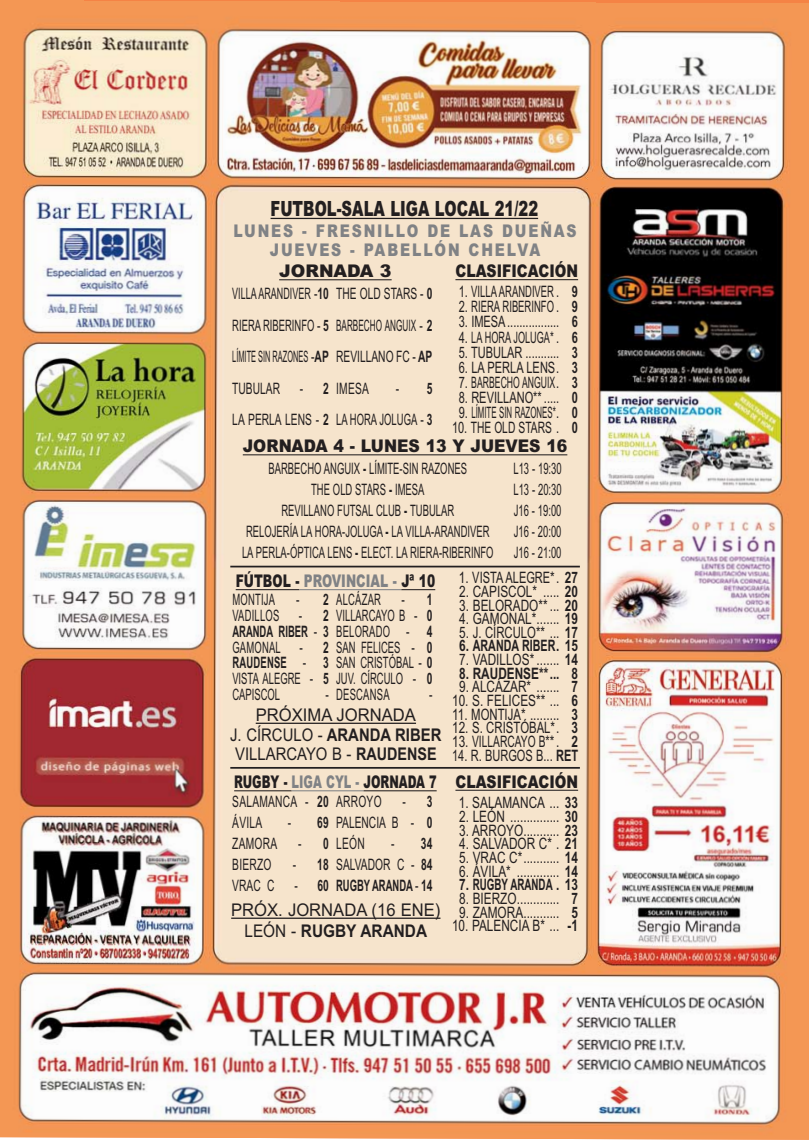
<style>
.page{position:relative;width:809px;height:1141px;background:#fff}
.page>*{position:absolute;margin:0;border:0;box-sizing:border-box;transform-origin:0 0}
.t1{font:900 21px "Arial";color:#231f20;scale:.7 1}
.t2{font:17.5px/19.2px "Arial";color:#231f20;text-align:center;scale:.95 1}
.t3{font:900 17.5px/19.2px "Arial";letter-spacing:.135em;color:#808285;text-align:center;scale:.8 1}
.t4{font:900 17.5px "Arial";color:#231f20;scale:.8 1}
.t5{font:900 17.5px "Arial";color:#231f20;scale:.9 1}
.t6{font:900 17.5px "Arial";color:#231f20;scale:.65 1}
.t7{font:900 17.5px "Arial";color:#231f20;scale:.7 1}
.t8{font:900 17.5px "Arial";color:#231f20}
.t9{font:15.75px "Arial";color:#231f20;scale:.75 1}
.t10{font:15.75px/15.8px "Arial";color:#231f20;text-align:justify;scale:.65 1}
.t11{font:15.75px "Arial";color:#231f20;scale:.7 1}
.t12{font:15.75px/21px "Arial";color:#231f20;text-align:center;scale:.6 1}
.t13{font:15.75px/31.5px "Arial";color:#231f20;text-align:justify;scale:.57 1}
.t14{font:700 15.75px/21px "Arial";color:#231f20;text-align:justify;scale:.65 1}
.t15{font:700 15.75px "Arial";color:#231f20;scale:.75 1}
.t16{font:15.75px/21px "Arial";letter-spacing:.02em;color:#231f20;scale:.65 1}
.t17{font:15.75px "Arial";letter-spacing:.02em;color:#231f20;scale:.6 1}
.s1{font-weight:700}
.s2{color:#808285}
.s3{font-weight:400}
</style>
<div class="page">
<img style="left:0;top:0;width:809px;height:1140px">
<hr style="left:455px;top:790px;width:123px;height:1px;background:#231f20">
<hr style="left:270px;top:218px;width:268px;height:1px;background:#231f20">
<hr style="left:234px;top:790px;width:58px;height:1px;background:#231f20">
<hr style="left:292px;top:790px;width:71px;height:1px;background:#808285">
<hr style="left:363px;top:790px;width:74px;height:1px;background:#231f20">
<hr style="left:455px;top:279px;width:123px;height:1px;background:#231f20">
<hr style="left:279px;top:279px;width:113px;height:1px;background:#231f20">
<hr style="left:231px;top:918px;width:209px;height:1px;background:#231f20">
<hr style="left:230px;top:566px;width:350px;height:1px;background:#231f20">
<hr style="left:230px;top:767px;width:350px;height:2px;background:#231f20">
<hr style="left:243px;top:454px;width:324px;height:1px;background:#231f20">
<hr style="left:236px;top:589px;width:63px;height:1px;background:#231f20">
<hr style="left:299px;top:589px;width:102px;height:1px;background:#808285">
<hr style="left:401px;top:589px;width:34px;height:1px;background:#231f20">
<hr style="left:256px;top:723px;width:160px;height:1px;background:#231f20">
<h1 class="t1" style="left:271px;top:196px;width:384px">FUTBOL-SALA LIGA LOCAL 21/22</h1>
<p class="t3" style="left:233px;top:222px;width:431px">LUNES - FRESNILLO DE LAS DUEÑAS<br>JUEVES - PABELLÓN CHELVA</p>
<p class="t8" style="left:279px;top:261px;width:114px">JORNADA 3</p>
<p class="t4" style="left:455px;top:261px;width:155px">CLASIFICACIÓN</p>
<p class="t13" style="left:232px;top:278px;width:171px">VILLA ARANDIVER -<span class="s1">10<br></span>RIERA RIBERINFO - <span class="s1">5<br></span>LÍMITE SIN RAZONES -<span class="s1">AP </span>TUBULAR</p>
<p class="t11" style="left:459px;top:283px;width:172px">1. VILLA ARANDIVER . <span class="s1">9</span></p>
<p class="t11" style="left:459px;top:298px;width:172px">2. RIERA RIBERINFO . <span class="s1">9</span></p>
<p class="t11" style="left:459px;top:313px;width:172px">3. IMESA ................. <span class="s1">6</span></p>
<p class="t11" style="left:459px;top:328px;width:172px">4. LA HORA JOLUGA* . <span class="s1">6</span></p>
<p class="t11" style="left:459px;top:343px;width:172px">5. TUBULAR ........... <span class="s1">3</span></p>
<p class="t11" style="left:459px;top:358px;width:172px">6. LA PERLA LENS. <span class="s1">3</span></p>
<p class="t11" style="left:459px;top:373px;width:172px">7. BARBECHO ANGUIX. <span class="s1">3</span></p>
<p class="t11" style="left:459px;top:388px;width:172px">8. REVILLANO** ..... <span class="s1">0</span></p>
<p class="t11" style="left:459px;top:403px;width:172px">9. LÍMITE SIN RAZONES*. <span class="s1">0</span></p>
<p class="t11" style="left:452px;top:418px;width:181px">10. THE OLD STARS . <span class="s1">0</span></p>
<p class="t10" style="left:336px;top:278px;width:150px;line-height:31.5px">THE OLD STARS - <span class="s1">0<br></span>BARBECHO ANGUIX - <span class="s1">2<br></span>REVILLANO FC - <span class="s1">AP </span>IMESA</p>
<p class="t10" style="left:232px;top:372px;width:150px;line-height:31.5px;text-align:right">- <span class="s1">2<br></span>LA PERLA LENS - <span class="s1">2</span></p>
<p class="t10" style="left:336px;top:372px;width:150px;line-height:31.5px;text-align:right">- <span class="s1">5<br></span>LA HORA JOLUGA - <span class="s1">3</span></p>
<p class="t5" style="left:243px;top:436px;width:362px">JORNADA 4 - LUNES 13 Y JUEVES 16</p>
<p class="t12" style="left:242px;top:458px;width:421px">BARBECHO ANGUIX <span class="s1">-</span> LÍMITE-SIN RAZONES<br>THE OLD STARS <span class="s1">-</span> IMESA<br>REVILLANO FUTSAL CLUB <span class="s1">-</span> TUBULAR<br>RELOJERÍA LA HORA-JOLUGA <span class="s1">-</span> LA VILLA-ARANDIVER LA PERLA-ÓPTICA LENS <span class="s1">-</span> ELECT. LA RIERA-RIBERINFO</p>
<p class="t12" style="left:513px;top:458px;width:82px;text-align:justify">L13 - 19:30<br>L13 - 20:30<br>J16 - 19:00<br>J16 - 20:00<br>J16 - 21:00</p>
<p class="t7" style="left:236px;top:571px;width:287px">FÚTBOL - <span class="s2">PROVINCIAL -</span> Jª 10</p>
<p class="t17" style="left:232px;top:591px;width:73px">MONTIJA</p>
<p class="t17" style="left:336px;top:591px;width:76px">ALCÁZAR</p>
<p class="t16" style="left:232px;top:592px;width:150px;line-height:15.8px;text-indent:64px">- <span class="s1">2<br></span>VADILLOS -</p>
<p class="t10" style="left:336px;top:592px;width:150px;text-indent:65px">- <span class="s1">1<br></span>VILLARCAYO B - <span class="s1">0<br></span>BELORADO - <span class="s1">4<br></span>SAN FELICES - <span class="s1">0<br></span>SAN CRISTÓBAL - <span class="s1">0<br></span>JUV. CÍRCULO - <span class="s1">0<br></span>DESCANSA</p>
<p class="t14" style="left:232px;top:608px;width:150px;line-height:15.8px;text-indent:91px">2<br>ARANDA RIBER <span class="s3">-</span> 3<br><span class="s3">GAMONAL -</span></p>
<p class="t10" style="left:232px;top:639px;width:150px;text-indent:91px"><span class="s1">2<br>RAUDENSE</span> - <span class="s1">3<br></span>VISTA ALEGRE - <span class="s1">5<br></span>CAPISCOL</p>
<p class="t10" style="left:325px;top:687px;width:7px">-</p>
<p class="t10" style="left:429px;top:687px;width:7px">-</p>
<p class="t2" style="left:230px;top:706px;width:224px">PRÓXIMA JORNADA<br>J. CÍRCULO - <span class="s1">ARANDA RIBER<br></span>VILLARCAYO B - <span class="s1">RAUDENSE</span></p>
<p class="t6" style="left:234px;top:772px;width:313px">RUGBY - <span class="s2">LIGA CYL -</span> JORNADA 7</p>
<p class="t16" style="left:232px;top:791px;width:150px">SALAMANCA - <span class="s1">20<br></span>ÁVILA</p>
<p class="t10" style="left:336px;top:793px;width:72px">ARROYO</p>
<p class="t10" style="left:336px;top:791px;width:150px;line-height:21px;text-indent:66px">- <span class="s1">3<br></span>PALENCIA B - <span class="s1">0<br></span>LEÓN</p>
<p class="t14" style="left:288px;top:812px;width:65px"><span class="s3">-</span> 69</p>
<p class="t10" style="left:232px;top:835px;width:71px">ZAMORA</p>
<p class="t10" style="left:298px;top:835px;width:49px">- <span class="s1">0</span></p>
<p class="t10" style="left:232px;top:856px;width:62px">BIERZO</p>
<p class="t14" style="left:336px;top:833px;width:150px;text-indent:55px"><span class="s3">-</span> 34<br><span class="s3">SALVADOR C -</span> 84<br>RUGBY ARANDA <span class="s3">-</span> 14</p>
<p class="t10" style="left:232px;top:854px;width:150px;line-height:21px;text-align:right">- <span class="s1">18<br></span>VRAC C - <span class="s1">60</span></p>
<p class="t2" style="left:231px;top:900px;width:222px;line-height:21px">PRÓX. JORNADA (16 ENE)<br>LEÓN - <span class="s1">RUGBY ARANDA</span></p>
<p class="t9" style="left:459px;top:569px;width:160px">1. VISTA ALEGRE*. <span class="s1">27</span></p>
<p class="t9" style="left:459px;top:582px;width:160px">2. CAPISCOL* ..... <span class="s1">20</span></p>
<p class="t9" style="left:459px;top:596px;width:160px">3. BELORADO** ... <span class="s1">20</span></p>
<p class="t9" style="left:459px;top:609px;width:160px">4. GAMONAL*....... <span class="s1">19</span></p>
<p class="t9" style="left:459px;top:623px;width:160px">5. J. CÍRCULO** ... <span class="s1">17</span></p>
<p class="t15" style="left:459px;top:637px;width:160px">6. ARANDA RIBER. 15</p>
<p class="t9" style="left:459px;top:650px;width:160px">7. VADILLOS* ....... <span class="s1">14</span></p>
<p class="t15" style="left:459px;top:664px;width:160px">8. RAUDENSE**... 8</p>
<p class="t9" style="left:459px;top:678px;width:160px">9. ALCÁZAR* ....... <span class="s1">7</span></p>
<p class="t9" style="left:452px;top:691px;width:169px">10. S. FELICES** ... <span class="s1">6</span></p>
<p class="t9" style="left:452px;top:705px;width:169px">11. MONTIJA* ......... <span class="s1">3</span></p>
<p class="t9" style="left:452px;top:719px;width:169px">12. S. CRISTÓBAL*. <span class="s1">3</span></p>
<p class="t9" style="left:452px;top:732px;width:169px">13. VILLARCAYO B**. <span class="s1">2</span></p>
<p class="t11" style="left:452px;top:746px;width:181px">14. R. BURGOS B... <span class="s1">RET</span></p>
<p class="t4" style="left:455px;top:772px;width:155px">CLASIFICACIÓN</p>
<p class="t9" style="left:459px;top:794px;width:160px">1. SALAMANCA ... <span class="s1">33</span></p>
<p class="t9" style="left:459px;top:807px;width:160px">2. LEÓN ............... <span class="s1">30</span></p>
<p class="t9" style="left:459px;top:821px;width:160px">3. ARROYO........... <span class="s1">23</span></p>
<p class="t9" style="left:459px;top:835px;width:160px">4. SALVADOR C* . <span class="s1">21</span></p>
<p class="t9" style="left:459px;top:848px;width:160px">5. VRAC C*........... <span class="s1">14</span></p>
<p class="t9" style="left:459px;top:862px;width:160px">6. ÁVILA* ............. <span class="s1">14</span></p>
<p class="t15" style="left:459px;top:876px;width:160px">7. RUGBY ARANDA . 13</p>
<p class="t9" style="left:459px;top:889px;width:160px">8. BIERZO............. <span class="s1">7</span></p>
<p class="t9" style="left:459px;top:903px;width:160px">9. ZAMORA........... <span class="s1">5</span></p>
<p class="t9" style="left:452px;top:917px;width:169px">10. PALENCIA B* ... <span class="s1">-1</span></p>
</div>
